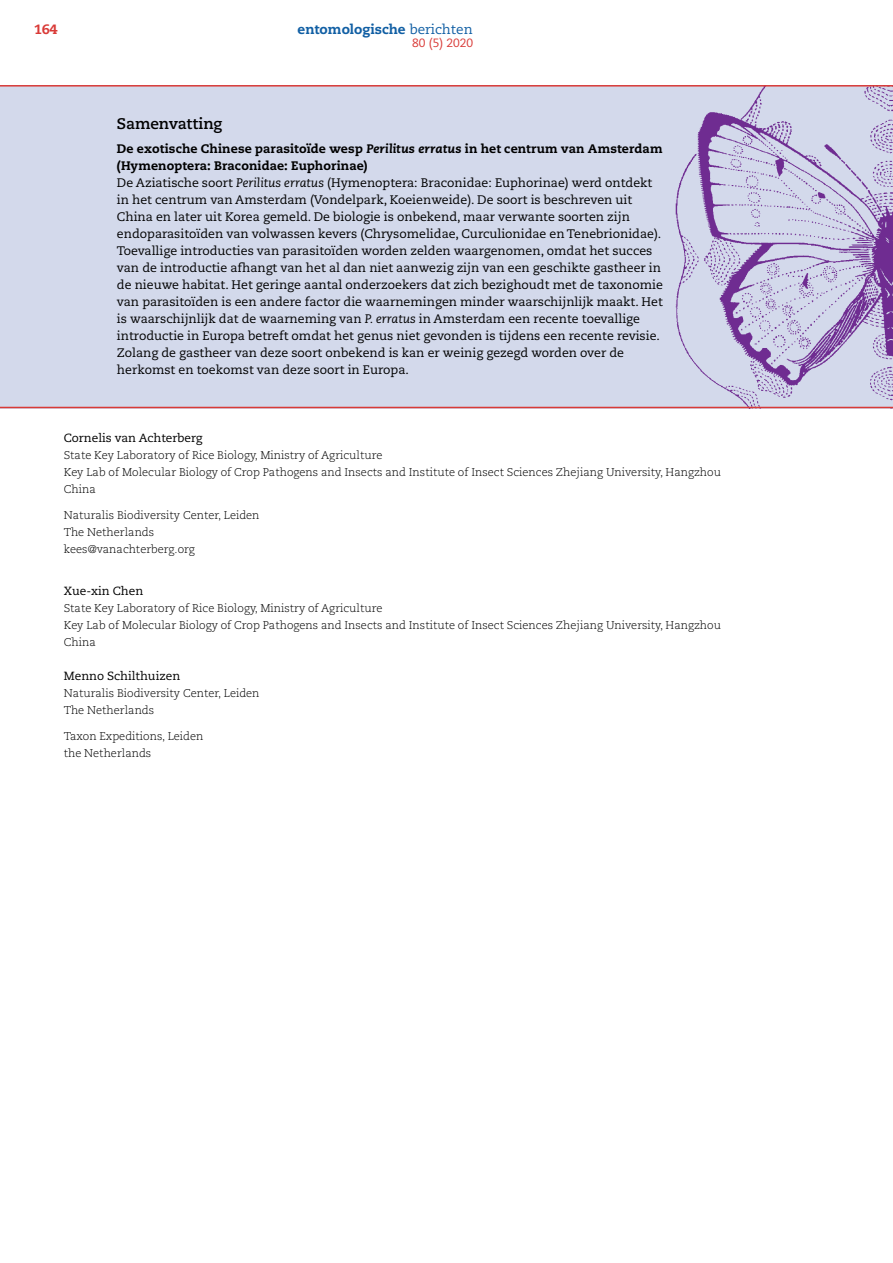
<style>
.page{position:relative;width:893px;height:1263px;background:#fff}
.page>*{position:absolute;margin:0;border:0;box-sizing:border-box;transform-origin:0 0}
.t1{font:700 15.3px "Caecilia LT Std";letter-spacing:-.005em;color:#000}
.t2{font:800 13.5px "Caecilia LT Std";color:#115fa4}
.t3{font:800 13.5px "Caecilia LT Std";color:#d93a37}
.t4{font:12.3px/17px "Caecilia LT Std";color:#000}
.t5{font:12px "Caecilia LT Std";color:#d93a37}
.t6{font:11.85px "Caecilia LT Std";color:#000}
.t7{font:300 11.25px/17px "Caecilia LT Std";color:#000}
.s1{font-weight:400}
.s2{font-weight:800}
.s3{font-weight:800;font-style:italic}
.s4{font-style:italic}
</style>
<div class="page">
<div style="left:0;top:85px;width:893px;height:323px;background:#d3d9eb"></div>
<img style="left:672px;top:87px;width:221px;height:320px">
<hr style="left:0;top:407px;width:893px;height:1px;background:#d93a37">
<hr style="left:0;top:85px;width:893px;height:2px;background:#d93a37">
<p class="t3" style="left:34px;top:21px;width:25px">164</p>
<p class="t2" style="left:298px;top:21px;width:177px">entomologische <span class="s1">berichten</span></p>
<p class="t5" style="left:412px;top:36px;width:62px">80 (5) 2020</p>
<p class="t1" style="left:117px;top:114px;width:107px">Samenvatting</p>
<p class="t4" style="left:117px;top:141px;width:547px"><span class="s2">De exotische Chinese parasitoïde wesp</span> <span class="s3">Perilitus erratus</span> <span class="s2">in het centrum van Amsterdam (Hymenoptera: Braconidae: Euphorinae)<br></span>De Aziatische soort <span class="s4">Perilitus erratus</span> (Hymenoptera: Braconidae: Euphorinae) werd ontdekt in het centrum van Amsterdam (Vondelpark, Koeienweide). De soort is beschreven uit China en later uit Korea gemeld. De biologie is onbekend, maar verwante soorten zijn endoparasitoïden van volwassen kevers (Chrysomelidae, Curculionidae en Tenebrionidae).<br>Toevallige introducties van parasitoïden worden zelden waargenomen, omdat het succes van de introductie afhangt van het al dan niet aanwezig zijn van een geschikte gastheer in de nieuwe habitat. Het geringe aantal onderzoekers dat zich bezighoudt met de taxonomie van parasitoïden is een andere factor die waarnemingen minder waarschijnlijk maakt. Het is waarschijnlijk dat de waarneming van <span class="s4">P. erratus</span> in Amsterdam een recente toevallige introductie in Europa betreft omdat het genus niet gevonden is tijdens een recente revisie.<br>Zolang de gastheer van deze soort onbekend is kan er weinig gezegd worden over de herkomst en toekomst van deze soort in Europa.</p>
<p class="t6" style="left:64px;top:431px;width:140px">Cornelis van Achterberg</p>
<p class="t7" style="left:64px;top:447px;width:659px">State Key Laboratory of Rice Biology, Ministry of Agriculture<br>Key Lab of Molecular Biology of Crop Pathogens and Insects and Institute of Insect Sciences Zhejiang University, Hangzhou<br>China</p>
<p class="t7" style="left:64px;top:507px;width:197px">Naturalis Biodiversity Center, Leiden<br>The Netherlands kees@vanachterberg.org</p>
<p class="t6" style="left:64px;top:584px;width:81px">Xue-xin Chen</p>
<p class="t7" style="left:64px;top:600px;width:659px">State Key Laboratory of Rice Biology, Ministry of Agriculture<br>Key Lab of Molecular Biology of Crop Pathogens and Insects and Institute of Insect Sciences Zhejiang University, Hangzhou<br>China</p>
<p class="t6" style="left:64px;top:669px;width:118px">Menno Schilthuizen</p>
<p class="t7" style="left:64px;top:685px;width:197px">Naturalis Biodiversity Center, Leiden<br>The Netherlands</p>
<p class="t7" style="left:64px;top:728px;width:141px">Taxon Expeditions, Leiden the Netherlands</p>
</div>
